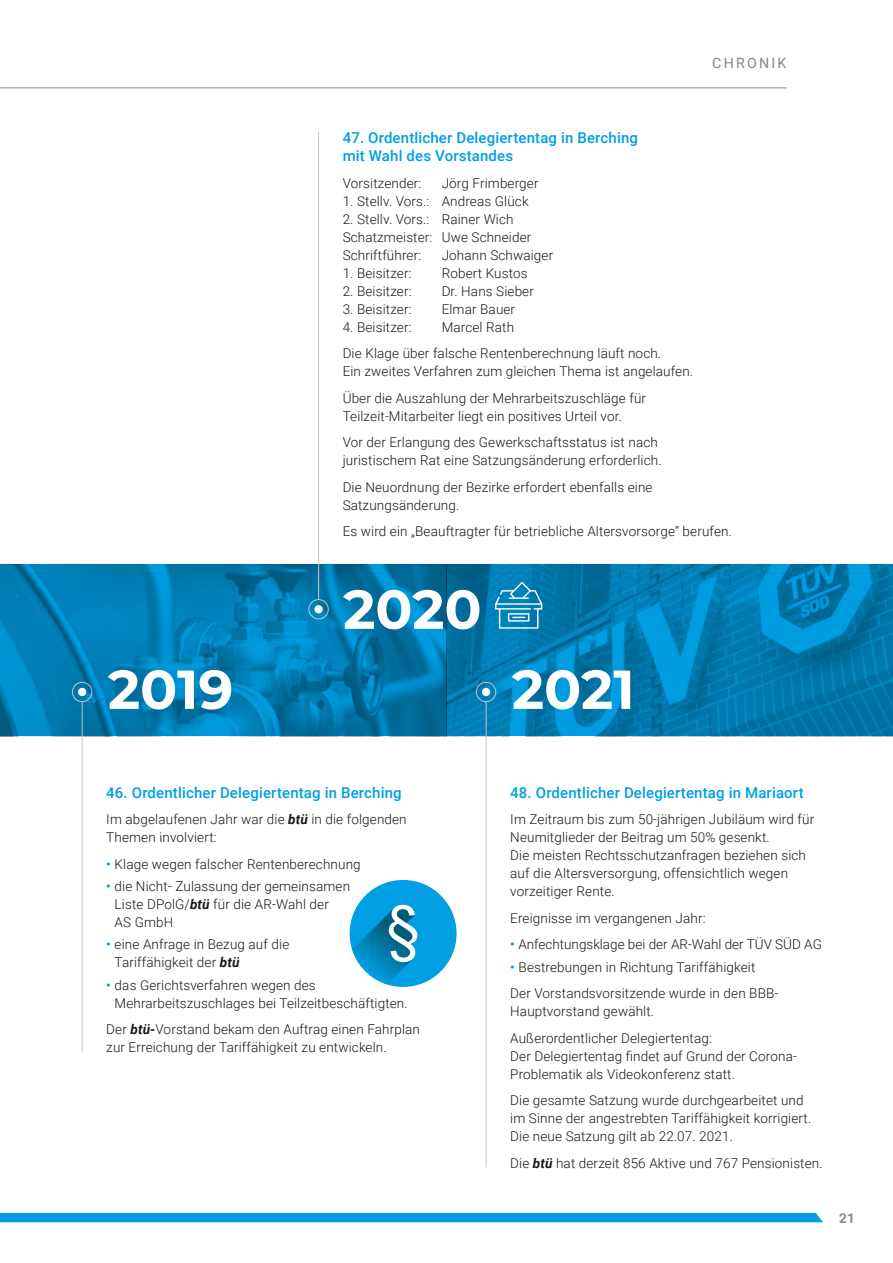
<style>
.page{position:relative;width:893px;height:1263px;background:#fff}
.page>*{position:absolute;margin:0;border:0;box-sizing:border-box;transform-origin:0 0}
.t1{font:700 54.75px "Montserrat";color:#fff}
.t2{font:500 15px/18px "Roboto";letter-spacing:.01em;color:#009ee3}
.t3{font:14.25px "Roboto";letter-spacing:.155em;color:#868786}
.t4{font:300 13.5px/18px "Roboto";letter-spacing:.01em;color:#181716}
.t5{font:700 13.5px "Roboto";color:#868786}
.s1{font-weight:700;font-style:italic}
.s2{font-weight:500;color:#009ee3}
</style>
<div class="page">
<div style="left:0;top:1213px;width:823px;height:9px;background:#009ee3"></div>
<hr style="left:0;top:88px;width:787px;height:1px;background:#868786">
<img style="left:0;top:564px;width:893px;height:172px">
<hr style="left:318px;top:132px;width:1px;height:467px;background:#c5c6c6">
<div style="left:309px;top:599px;width:20px;height:20px;border:1px solid #c5c6c6;border-radius:50%"></div>
<div style="left:314px;top:605px;width:9px;height:8px;background:#fff;border-radius:50%"></div>
<hr style="left:82px;top:702px;width:1px;height:350px;background:#c5c6c6">
<div style="left:72px;top:682px;width:20px;height:20px;border:1px solid #c5c6c6;border-radius:50%"></div>
<div style="left:78px;top:688px;width:8px;height:8px;background:#fff;border-radius:50%"></div>
<hr style="left:486px;top:702px;width:1px;height:465px;background:#c5c6c6">
<div style="left:476px;top:682px;width:20px;height:20px;border:1px solid #c5c6c6;border-radius:50%"></div>
<div style="left:482px;top:688px;width:8px;height:8px;background:#fff;border-radius:50%"></div>
<svg style="left:495px;top:582px;width:47px;height:47px;background:#369ac5"></svg>
<div style="left:350px;top:880px;width:107px;height:107px;background:#009ee3;border-radius:50%"></div>
<img style="left:385px;top:913px;width:4px;height:69px">
<img style="left:380px;top:917px;width:5px;height:67px">
<img style="left:375px;top:922px;width:5px;height:60px">
<img style="left:371px;top:926px;width:5px;height:53px">
<img style="left:366px;top:931px;width:5px;height:45px">
<img style="left:361px;top:936px;width:5px;height:36px">
<img style="left:357px;top:940px;width:5px;height:27px">
<img style="left:352px;top:945px;width:5px;height:15px">
<img style="left:389px;top:968px;width:15px;height:7px">
<svg style="left:389px;top:975px;width:7px;height:6px"></svg>
<svg style="left:389px;top:905px;width:28px;height:63px;background:#63aac5"></svg>
<p class="t2" style="left:343px;top:128px;width:297px">47. Ordentlicher Delegiertentag in Berching mit Wahl des Vorstandes</p>
<p class="t4" style="left:343px;top:173px;width:80px">Vorsitzender:</p>
<p class="t4" style="left:442px;top:173px;width:98px">Jörg Frimberger</p>
<p class="t4" style="left:343px;top:191px;width:187px">1. Stellv. Vors.: Andreas Glück</p>
<p class="t4" style="left:343px;top:209px;width:190px">2. Stellv. Vors.: Rainer Wich<br>Schatzmeister: Uwe Schneider<br>Schriftführer:</p>
<p class="t4" style="left:442px;top:245px;width:113px">Johann Schwaiger</p>
<p class="t3" style="left:712px;top:53px;width:76px">CHRONIK</p>
<p class="t4" style="left:343px;top:263px;width:70px">1. Beisitzer:</p>
<p class="t4" style="left:442px;top:263px;width:87px">Robert Kustos</p>
<p class="t4" style="left:343px;top:281px;width:70px">2. Beisitzer:</p>
<p class="t4" style="left:442px;top:281px;width:94px">Dr. Hans Sieber</p>
<p class="t4" style="left:343px;top:299px;width:70px">3. Beisitzer:</p>
<p class="t4" style="left:442px;top:299px;width:75px">Elmar Bauer</p>
<p class="t4" style="left:343px;top:317px;width:70px">4. Beisitzer:</p>
<p class="t4" style="left:343px;top:313px;width:320px;line-height:26.5px;text-indent:99px">Marcel Rath<br>Die Klage über falsche Rentenberechnung läuft noch.</p>
<p class="t4" style="left:343px;top:357px;width:352px;line-height:26.5px">Ein zweites Verfahren zum gleichen Thema ist angelaufen.<br>Über die Auszahlung der Mehrarbeitszuschläge für</p>
<p class="t4" style="left:343px;top:402px;width:317px;line-height:26.5px">Teilzeit-Mitarbeiter liegt ein positives Urteil vor.<br>Vor der Erlangung des Gewerkschaftsstatus ist nach</p>
<p class="t4" style="left:343px;top:446px;width:320px;line-height:26.5px">juristischem Rat eine Satzungsänderung erforderlich.<br>Die Neuordnung der Bezirke erfordert ebenfalls eine</p>
<p class="t4" style="left:343px;top:491px;width:391px;line-height:26.5px">Satzungsänderung.<br>Es wird ein „Beauftragter für betriebliche Altersvorsorge“ berufen.</p>
<h1 class="t1" style="left:343px;top:570px;width:140px">2020</h1>
<h1 class="t1" style="left:108px;top:650px;width:127px">2019</h1>
<h1 class="t1" style="left:512px;top:650px;width:124px">2021</h1>
<p class="t2" style="left:106px;top:783px;width:297px">46. Ordentlicher Delegiertentag in Berching</p>
<p class="t4" style="left:106px;top:810px;width:302px">Im abgelaufenen Jahr war die <span class="s1">btü</span> in die folgenden<br>Themen involviert:</p>
<p class="t4" style="left:106px;top:855px;width:256px"><span class="s2">•</span> Klage wegen falscher Rentenberechnung</p>
<p class="t4" style="left:115px;top:877px;width:237px;text-indent:-8px"><span class="s2">•</span> die Nicht- Zulassung der gemeinsamen<br>Liste DPolG/<span class="s1">btü</span> für die AR-Wahl der<br>AS GmbH</p>
<p class="t4" style="left:115px;top:935px;width:176px;text-indent:-8px"><span class="s2">•</span> eine Anfrage in Bezug auf die<br>Tariffähigkeit der <span class="s1">btü</span></p>
<p class="t4" style="left:115px;top:975px;width:295px;text-indent:-8px"><span class="s2">•</span> das Gerichtsverfahren wegen des<br>Mehrarbeitszuschlages bei Teilzeitbeschäftigten.</p>
<p class="t4" style="left:106px;top:1020px;width:315px">Der <span class="s1">btü-</span>Vorstand bekam den Auftrag einen Fahrplan zur Erreichung der Tariffähigkeit zu entwickeln.</p>
<p class="t2" style="left:510px;top:783px;width:295px">48. Ordentlicher Delegiertentag in Mariaort</p>
<p class="t4" style="left:510px;top:810px;width:305px">Im Zeitraum bis zum 50-jährigen Jubiläum wird für Neumitglieder der Beitrag um 50% gesenkt.<br>Die meisten Rechtsschutzanfragen beziehen sich auf die Altersversorgung, offensichtlich wegen vorzeitiger Rente.</p>
<p class="t4" style="left:510px;top:909px;width:197px">Ereignisse im vergangenen Jahr:</p>
<p class="t4" style="left:510px;top:935px;width:313px"><span class="s2">•</span> Anfechtungsklage bei der AR-Wahl der TÜV SÜD AG</p>
<p class="t4" style="left:510px;top:953px;width:270px;line-height:26.5px"><span class="s2">•</span> Bestrebungen in Richtung Tariffähigkeit<br>Der Vorstandsvorsitzende wurde in den BBB-</p>
<p class="t4" style="left:510px;top:998px;width:203px;line-height:26.5px">Hauptvorstand gewählt.<br>Außerordentlicher Delegiertentag:</p>
<p class="t4" style="left:510px;top:1046px;width:288px">Der Delegiertentag findet auf Grund der Corona-<br>Problematik als Videokonferenz statt.</p>
<p class="t4" style="left:510px;top:1091px;width:302px">Die gesamte Satzung wurde durchgearbeitet und im Sinne der angestrebten Tariffähigkeit korrigiert.<br>Die neue Satzung gilt ab 22.07. 2021.</p>
<p class="t4" style="left:510px;top:1153px;width:314px">Die <span class="s1">btü</span> hat derzeit 856 Aktive und 767 Pensionisten.</p>
<p class="t5" style="left:839px;top:1208px;width:17px">21</p>
</div>
